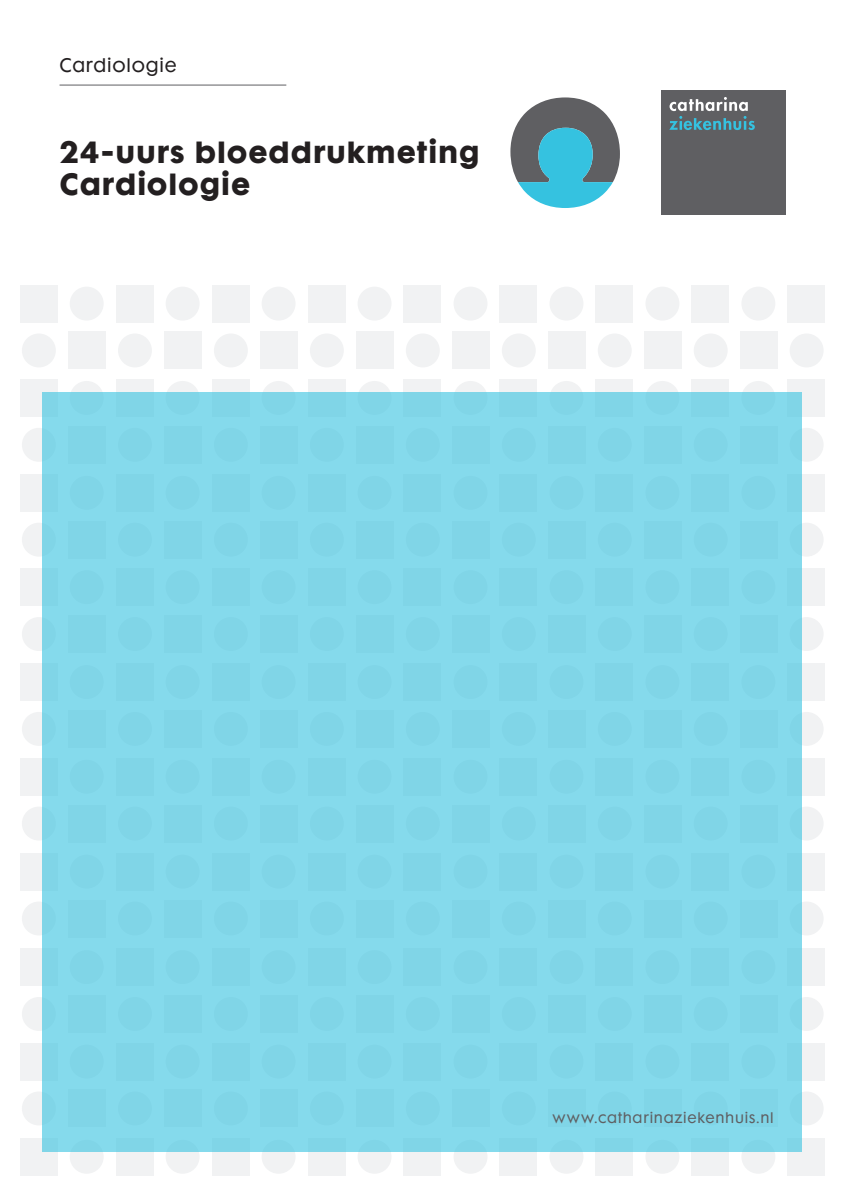
<style>
.page{position:relative;width:842px;height:1191px;background:#fff}
.page>*{position:absolute;margin:0;border:0;box-sizing:border-box;transform-origin:0 0}
.t1{font:700 28px/32px "Cg Futura Maxi";letter-spacing:.035em;color:#231f20}
.t2{font:18px "Cg Futura Maxi";letter-spacing:.045em;color:#231f20}
.t3{font:14px "Cg Futura Maxi";letter-spacing:.055em;color:#5f5f62}
</style>
<div class="page">
<div style="left:70px;top:287px;width:34px;height:33px;background:#f1f2f3;border-radius:50%"></div>
<div style="left:116px;top:285px;width:37px;height:37px;background:#f1f2f3"></div>
<div style="left:166px;top:287px;width:34px;height:33px;background:#f1f2f3;border-radius:50%"></div>
<div style="left:212px;top:285px;width:37px;height:37px;background:#f1f2f3"></div>
<div style="left:262px;top:287px;width:34px;height:33px;background:#f1f2f3;border-radius:50%"></div>
<div style="left:308px;top:285px;width:37px;height:37px;background:#f1f2f3"></div>
<div style="left:358px;top:287px;width:33px;height:33px;background:#f1f2f3;border-radius:50%"></div>
<div style="left:404px;top:285px;width:37px;height:37px;background:#f1f2f3"></div>
<div style="left:454px;top:287px;width:33px;height:33px;background:#f1f2f3;border-radius:50%"></div>
<div style="left:500px;top:285px;width:37px;height:37px;background:#f1f2f3"></div>
<div style="left:549px;top:287px;width:34px;height:33px;background:#f1f2f3;border-radius:50%"></div>
<div style="left:596px;top:285px;width:37px;height:37px;background:#f1f2f3"></div>
<div style="left:645px;top:287px;width:34px;height:33px;background:#f1f2f3;border-radius:50%"></div>
<div style="left:692px;top:285px;width:37px;height:37px;background:#f1f2f3"></div>
<div style="left:741px;top:287px;width:34px;height:33px;background:#f1f2f3;border-radius:50%"></div>
<div style="left:788px;top:285px;width:37px;height:37px;background:#f1f2f3"></div>
<div style="left:20px;top:285px;width:37px;height:37px;background:#f1f2f3"></div>
<div style="left:118px;top:333px;width:34px;height:34px;background:#f1f2f3;border-radius:50%"></div>
<div style="left:164px;top:332px;width:38px;height:37px;background:#f1f2f3"></div>
<div style="left:214px;top:333px;width:34px;height:34px;background:#f1f2f3;border-radius:50%"></div>
<div style="left:260px;top:332px;width:37px;height:37px;background:#f1f2f3"></div>
<div style="left:310px;top:333px;width:34px;height:34px;background:#f1f2f3;border-radius:50%"></div>
<div style="left:356px;top:332px;width:37px;height:37px;background:#f1f2f3"></div>
<div style="left:406px;top:333px;width:34px;height:34px;background:#f1f2f3;border-radius:50%"></div>
<div style="left:452px;top:332px;width:37px;height:37px;background:#f1f2f3"></div>
<div style="left:502px;top:333px;width:34px;height:34px;background:#f1f2f3;border-radius:50%"></div>
<div style="left:548px;top:332px;width:37px;height:37px;background:#f1f2f3"></div>
<div style="left:598px;top:333px;width:34px;height:34px;background:#f1f2f3;border-radius:50%"></div>
<div style="left:644px;top:332px;width:37px;height:37px;background:#f1f2f3"></div>
<div style="left:694px;top:333px;width:34px;height:34px;background:#f1f2f3;border-radius:50%"></div>
<div style="left:740px;top:332px;width:37px;height:37px;background:#f1f2f3"></div>
<div style="left:790px;top:333px;width:34px;height:34px;background:#f1f2f3;border-radius:50%"></div>
<div style="left:22px;top:333px;width:34px;height:34px;background:#f1f2f3;border-radius:50%"></div>
<div style="left:68px;top:332px;width:37px;height:37px;background:#f1f2f3"></div>
<div style="left:70px;top:381px;width:34px;height:34px;background:#f1f2f3;border-radius:50%"></div>
<div style="left:116px;top:379px;width:37px;height:37px;background:#f1f2f3"></div>
<div style="left:166px;top:381px;width:34px;height:34px;background:#f1f2f3;border-radius:50%"></div>
<div style="left:212px;top:379px;width:37px;height:37px;background:#f1f2f3"></div>
<div style="left:262px;top:381px;width:34px;height:34px;background:#f1f2f3;border-radius:50%"></div>
<div style="left:308px;top:379px;width:37px;height:37px;background:#f1f2f3"></div>
<div style="left:358px;top:381px;width:33px;height:34px;background:#f1f2f3;border-radius:50%"></div>
<div style="left:404px;top:379px;width:37px;height:37px;background:#f1f2f3"></div>
<div style="left:454px;top:381px;width:33px;height:34px;background:#f1f2f3;border-radius:50%"></div>
<div style="left:500px;top:379px;width:37px;height:37px;background:#f1f2f3"></div>
<div style="left:549px;top:381px;width:34px;height:34px;background:#f1f2f3;border-radius:50%"></div>
<div style="left:596px;top:379px;width:37px;height:37px;background:#f1f2f3"></div>
<div style="left:645px;top:381px;width:34px;height:34px;background:#f1f2f3;border-radius:50%"></div>
<div style="left:692px;top:379px;width:37px;height:37px;background:#f1f2f3"></div>
<div style="left:741px;top:381px;width:34px;height:34px;background:#f1f2f3;border-radius:50%"></div>
<div style="left:788px;top:379px;width:37px;height:37px;background:#f1f2f3"></div>
<div style="left:20px;top:379px;width:37px;height:37px;background:#f1f2f3"></div>
<div style="left:790px;top:428px;width:34px;height:34px;background:#f1f2f3;border-radius:50%"></div>
<div style="left:22px;top:428px;width:34px;height:34px;background:#f1f2f3;border-radius:50%"></div>
<div style="left:788px;top:474px;width:37px;height:37px;background:#f1f2f3"></div>
<div style="left:20px;top:474px;width:37px;height:37px;background:#f1f2f3"></div>
<div style="left:790px;top:523px;width:34px;height:33px;background:#f1f2f3;border-radius:50%"></div>
<div style="left:22px;top:523px;width:34px;height:33px;background:#f1f2f3;border-radius:50%"></div>
<div style="left:788px;top:568px;width:37px;height:38px;background:#f1f2f3"></div>
<div style="left:20px;top:568px;width:37px;height:38px;background:#f1f2f3"></div>
<div style="left:790px;top:617px;width:34px;height:34px;background:#f1f2f3;border-radius:50%"></div>
<div style="left:22px;top:617px;width:34px;height:34px;background:#f1f2f3;border-radius:50%"></div>
<div style="left:788px;top:663px;width:37px;height:37px;background:#f1f2f3"></div>
<div style="left:20px;top:663px;width:37px;height:37px;background:#f1f2f3"></div>
<div style="left:790px;top:712px;width:34px;height:34px;background:#f1f2f3;border-radius:50%"></div>
<div style="left:22px;top:712px;width:34px;height:34px;background:#f1f2f3;border-radius:50%"></div>
<div style="left:788px;top:758px;width:37px;height:37px;background:#f1f2f3"></div>
<div style="left:20px;top:758px;width:37px;height:37px;background:#f1f2f3"></div>
<div style="left:790px;top:806px;width:34px;height:34px;background:#f1f2f3;border-radius:50%"></div>
<div style="left:22px;top:806px;width:34px;height:34px;background:#f1f2f3;border-radius:50%"></div>
<div style="left:788px;top:853px;width:37px;height:37px;background:#f1f2f3"></div>
<div style="left:20px;top:853px;width:37px;height:37px;background:#f1f2f3"></div>
<div style="left:790px;top:901px;width:34px;height:34px;background:#f1f2f3;border-radius:50%"></div>
<div style="left:22px;top:901px;width:34px;height:34px;background:#f1f2f3;border-radius:50%"></div>
<div style="left:788px;top:948px;width:37px;height:37px;background:#f1f2f3"></div>
<div style="left:20px;top:948px;width:37px;height:37px;background:#f1f2f3"></div>
<div style="left:790px;top:997px;width:34px;height:34px;background:#f1f2f3;border-radius:50%"></div>
<div style="left:22px;top:997px;width:34px;height:34px;background:#f1f2f3;border-radius:50%"></div>
<div style="left:788px;top:1043px;width:37px;height:37px;background:#f1f2f3"></div>
<div style="left:20px;top:1043px;width:37px;height:37px;background:#f1f2f3"></div>
<div style="left:790px;top:1091px;width:34px;height:34px;background:#f1f2f3;border-radius:50%"></div>
<div style="left:22px;top:1091px;width:34px;height:34px;background:#f1f2f3;border-radius:50%"></div>
<div style="left:70px;top:1139px;width:34px;height:34px;background:#f1f2f3;border-radius:50%"></div>
<div style="left:116px;top:1138px;width:37px;height:37px;background:#f1f2f3"></div>
<div style="left:166px;top:1139px;width:34px;height:34px;background:#f1f2f3;border-radius:50%"></div>
<div style="left:212px;top:1138px;width:37px;height:37px;background:#f1f2f3"></div>
<div style="left:262px;top:1139px;width:34px;height:34px;background:#f1f2f3;border-radius:50%"></div>
<div style="left:308px;top:1138px;width:37px;height:37px;background:#f1f2f3"></div>
<div style="left:358px;top:1139px;width:33px;height:34px;background:#f1f2f3;border-radius:50%"></div>
<div style="left:404px;top:1138px;width:37px;height:37px;background:#f1f2f3"></div>
<div style="left:454px;top:1139px;width:33px;height:34px;background:#f1f2f3;border-radius:50%"></div>
<div style="left:500px;top:1138px;width:37px;height:37px;background:#f1f2f3"></div>
<div style="left:549px;top:1139px;width:34px;height:34px;background:#f1f2f3;border-radius:50%"></div>
<div style="left:596px;top:1138px;width:37px;height:37px;background:#f1f2f3"></div>
<div style="left:645px;top:1139px;width:34px;height:34px;background:#f1f2f3;border-radius:50%"></div>
<div style="left:692px;top:1138px;width:37px;height:37px;background:#f1f2f3"></div>
<div style="left:741px;top:1139px;width:34px;height:34px;background:#f1f2f3;border-radius:50%"></div>
<div style="left:788px;top:1138px;width:37px;height:37px;background:#f1f2f3"></div>
<div style="left:20px;top:1138px;width:37px;height:37px;background:#f1f2f3"></div>
<div style="left:43px;top:392px;width:759px;height:760px;background:#80d5e7"></div>
<hr style="left:60px;top:85px;width:226px;height:1px;background:#5f5f62">
<svg style="left:510px;top:97px;width:110px;height:111px"></svg>
<div style="left:661px;top:90px;width:124px;height:125px;background:#5f5f62"></div>
<svg style="left:669px;top:97px;width:86px;height:33px"></svg>
<p class="t2" style="left:60px;top:54px;width:119px">Cardiologie</p>
<p class="t1" style="left:60px;top:137px;width:421px">24-uurs bloeddrukmeting<br>Cardiologie</p>
<p class="t3" style="left:552px;top:1109px;width:223px">www.catharinaziekenhuis.nl</p>
</div>
